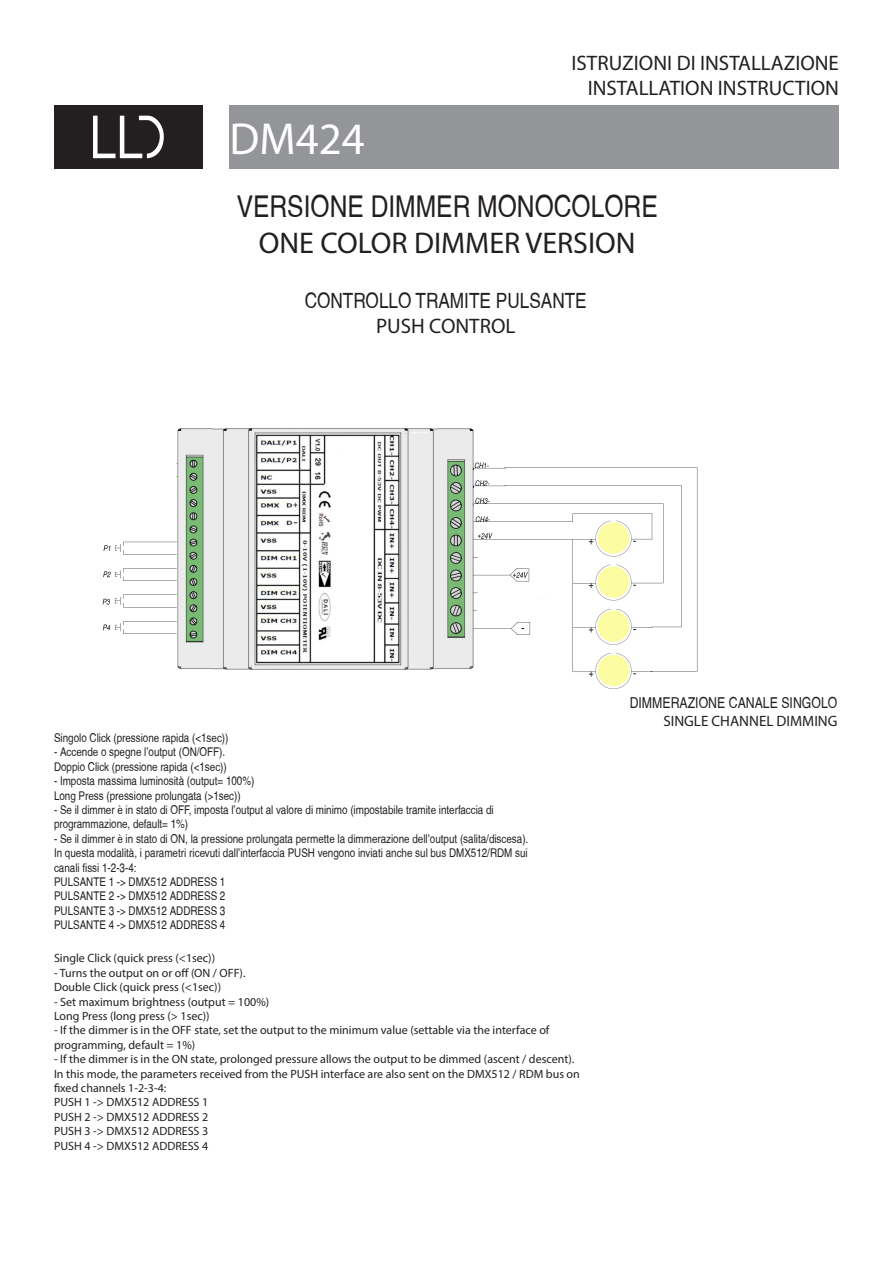
<style>
.page{position:relative;width:893px;height:1263px;background:#fff}
.page>*{position:absolute;margin:0;border:0;box-sizing:border-box;transform-origin:0 0}
.t1{font:45px "Myriad Pro";color:#fff}
.t2{font:condensed 30px "Helvetica";color:#231f20}
.t3{font:30px "Myriad Pro";color:#231f20}
.t4{font:21px/25.2px "Myriad Pro";color:#231f20;text-align:right}
.t5{font:condensed 21px "Helvetica";color:#231f20}
.t6{font:condensed 15px "Helvetica";color:#231f20}
.t7{font:15px "Myriad Pro";color:#231f20}
.t8{font:condensed 12px "Helvetica";color:#231f20}
.t9{font:12px "Myriad Pro";color:#231f20}
</style>
<div class="page">
<div style="left:230px;top:105px;width:609px;height:64px;background:#939598"></div>
<div style="left:54px;top:105px;width:149px;height:64px;background:#231f20"></div>
<svg style="left:93px;top:116px;width:71px;height:42px"></svg>
<img style="left:102px;top:427px;width:596px;height:262px">
<h1 class="t1" style="left:230px;top:111px;width:137px">DM424</h1>
<h3 class="t4" style="left:572px;top:50px;width:269px">ISTRUZIONI DI INSTALLAZIONE<br>INSTALLATION INSTRUCTION</h3>
<p class="t2" style="left:237px;top:189px;width:422px">VERSIONE DIMMER MONOCOLORE</p>
<p class="t3" style="left:259px;top:224px;width:378px">ONE COLOR DIMMER VERSION</p>
<p class="t5" style="left:305px;top:289px;width:284px">CONTROLLO TRAMITE PULSANTE</p>
<p class="t4" style="left:376px;top:313px;width:141px">PUSH CONTROL</p>
<p class="t8" style="left:54px;top:731px;width:176px">Singolo Click (pressione rapida (&lt;1sec))</p>
<p class="t8" style="left:54px;top:745px;width:173px">- Accende o spegne l’output (ON/OFF).</p>
<p class="t8" style="left:54px;top:759px;width:174px">Doppio Click (pressione rapida (&lt;1sec))</p>
<p class="t8" style="left:54px;top:774px;width:202px">- Imposta massima luminosità (output= 100%)</p>
<p class="t8" style="left:54px;top:788px;width:188px">Long Press (pressione prolungata (&gt;1sec))</p>
<p class="t8" style="left:54px;top:803px;width:441px">- Se il dimmer è in stato di OFF, imposta l’output al valore di minimo (impostabile tramite interfaccia di</p>
<p class="t8" style="left:54px;top:817px;width:136px">programmazione, default= 1%)</p>
<p class="t8" style="left:54px;top:831px;width:476px">- Se il dimmer è in stato di ON, la pressione prolungata permette la dimmerazione dell’output (salita/discesa).</p>
<p class="t8" style="left:54px;top:846px;width:475px">In questa modalità, i parametri ricevuti dall’interfaccia PUSH vengono inviati anche sul bus DMX512/RDM sui</p>
<p class="t8" style="left:54px;top:860px;width:84px">canali fissi 1-2-3-4:</p>
<p class="t8" style="left:54px;top:875px;width:173px">PULSANTE 1 -&gt; DMX512 ADDRESS 1</p>
<p class="t8" style="left:54px;top:889px;width:173px">PULSANTE 2 -&gt; DMX512 ADDRESS 2</p>
<p class="t8" style="left:54px;top:903px;width:173px">PULSANTE 3 -&gt; DMX512 ADDRESS 3</p>
<p class="t8" style="left:54px;top:918px;width:173px">PULSANTE 4 -&gt; DMX512 ADDRESS 4</p>
<p class="t9" style="left:54px;top:951px;width:163px">Single Click (quick press (&lt;1sec))</p>
<p class="t9" style="left:54px;top:965px;width:193px">- Turns the output on or off (ON / OFF).</p>
<p class="t9" style="left:54px;top:980px;width:169px">Double Click (quick press (&lt;1sec))</p>
<p class="t9" style="left:54px;top:994px;width:217px">- Set maximum brightness (output = 100%)</p>
<p class="t9" style="left:54px;top:1008px;width:157px">Long Press (long press (&gt; 1sec))</p>
<p class="t9" style="left:54px;top:1023px;width:497px">- If the dimmer is in the OFF state, set the output to the minimum value (settable via the interface of</p>
<p class="t9" style="left:54px;top:1037px;width:143px">programming, default = 1%)</p>
<p class="t9" style="left:54px;top:1052px;width:522px">- If the dimmer is in the ON state, prolonged pressure allows the output to be dimmed (ascent / descent).</p>
<p class="t9" style="left:54px;top:1066px;width:527px">In this mode, the parameters received from the PUSH interface are also sent on the DMX512 / RDM bus on</p>
<p class="t9" style="left:54px;top:1080px;width:114px">fixed channels 1-2-3-4:</p>
<p class="t9" style="left:54px;top:1095px;width:156px">PUSH 1 -&gt; DMX512 ADDRESS 1</p>
<p class="t9" style="left:54px;top:1109px;width:156px">PUSH 2 -&gt; DMX512 ADDRESS 2</p>
<p class="t9" style="left:54px;top:1124px;width:156px">PUSH 3 -&gt; DMX512 ADDRESS 3</p>
<p class="t9" style="left:54px;top:1138px;width:156px">PUSH 4 -&gt; DMX512 ADDRESS 4</p>
<p class="t6" style="left:630px;top:694px;width:209px">DIMMERAZIONE CANALE SINGOLO</p>
<p class="t7" style="left:663px;top:712px;width:176px">SINGLE CHANNEL DIMMING</p>
</div>
